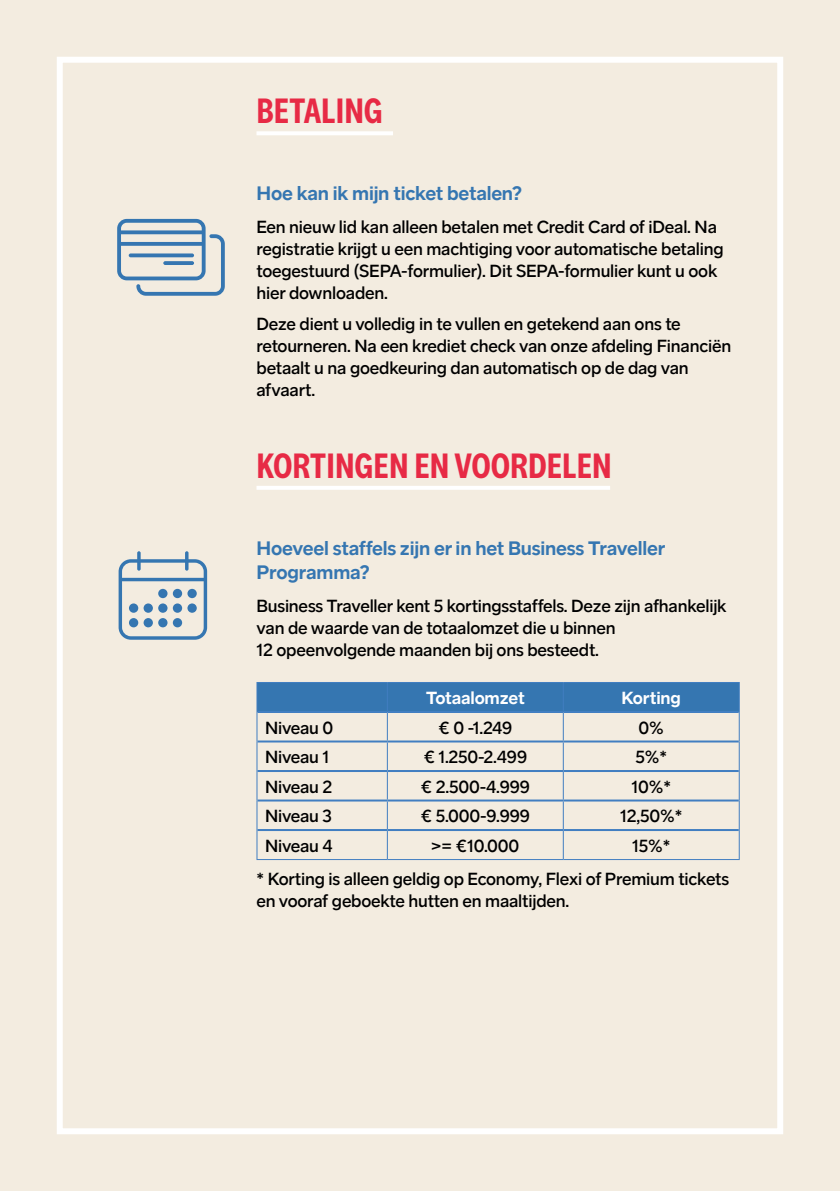
<style>
.page{position:relative;width:840px;height:1191px;background:#fff}
.page>*{position:absolute;margin:0;border:0;box-sizing:border-box;transform-origin:0 0}
.t1{font:700 condensed 36px "Stena Sans";color:#e72a45}
.t2{font:700 20px/24px "Stena Sans";letter-spacing:-.01em;color:#3576b1}
.t3{font:500 18px/22px "Stena Sans";letter-spacing:-.01em;color:#000}
.t4{font:700 18px "Stena Sans";letter-spacing:-.01em;color:#fff}
</style>
<div class="page">
<div style="left:0;top:0;width:839px;height:1191px;background:#f3ece0"></div>
<div style="left:57px;top:57px;width:725px;height:1077px;border:6px solid #fff"></div>
<hr style="left:256px;top:131px;width:137px;height:4px;background:#fff">
<hr style="left:256px;top:486px;width:353px;height:4px;background:#fff">
<hr style="left:256px;top:859px;width:131px;height:1px;background:#417ec1">
<hr style="left:387px;top:859px;width:176px;height:1px;background:#417ec1">
<svg style="left:256px;top:682px;width:483px;height:177px"></svg>
<hr style="left:563px;top:859px;width:176px;height:1px;background:#417ec1">
<svg style="left:117px;top:219px;width:108px;height:77px"></svg>
<svg style="left:118px;top:551px;width:89px;height:89px"></svg>
<h1 class="t1" style="left:256px;top:91px;width:128px">BETALING</h1>
<p class="t2" style="left:256px;top:181px;width:267px">Hoe kan ik mijn ticket betalen?</p>
<p class="t3" style="left:256px;top:216px;width:468px">Een nieuw lid kan alleen betalen met Credit Card of iDeal. Na registratie krijgt u een machtiging voor automatische betaling toegestuurd (SEPA-formulier). Dit SEPA-formulier kunt u ook hier downloaden.</p>
<p class="t3" style="left:256px;top:313px;width:476px">Deze dient u volledig in te vullen en getekend aan ons te retourneren. Na een krediet check van onze afdeling Financiën betaalt u na goedkeuring dan automatisch op de dag van afvaart.</p>
<h1 class="t1" style="left:256px;top:445px;width:356px">KORTINGEN EN VOORDELEN</h1>
<p class="t2" style="left:256px;top:536px;width:410px">Hoeveel staffels zijn er in het Business Traveller<br>Programma?</p>
<p class="t3" style="left:256px;top:595px;width:471px">Business Traveller kent 5 kortingsstaffels. Deze zijn afhankelijk van de waarde van de totaalomzet die u binnen<br>12 opeenvolgende maanden bij ons besteedt.</p>
<p class="t4" style="left:425px;top:687px;width:100px">Totaalomzet</p>
<p class="t4" style="left:621px;top:687px;width:61px">Korting</p>
<p class="t3" style="left:265px;top:716px;width:70px">Niveau 0</p>
<p class="t3" style="left:438px;top:716px;width:76px">€ 0 -1.249</p>
<p class="t3" style="left:638px;top:716px;width:27px">0%</p>
<p class="t3" style="left:265px;top:746px;width:66px">Niveau 1</p>
<p class="t3" style="left:423px;top:746px;width:105px">€ 1.250-2.499</p>
<p class="t3" style="left:635px;top:746px;width:33px">5%*</p>
<p class="t3" style="left:265px;top:775px;width:69px">Niveau 2</p>
<p class="t3" style="left:420px;top:775px;width:111px">€ 2.500-4.999</p>
<p class="t3" style="left:631px;top:775px;width:41px">10%*</p>
<p class="t3" style="left:265px;top:805px;width:68px">Niveau 3</p>
<p class="t3" style="left:420px;top:805px;width:111px">€ 5.000-9.999</p>
<p class="t3" style="left:620px;top:805px;width:63px">12,50%*</p>
<p class="t3" style="left:265px;top:834px;width:69px">Niveau 4</p>
<p class="t3" style="left:431px;top:834px;width:89px">&gt;= €10.000</p>
<p class="t3" style="left:256px;top:828px;width:474px;line-height:33.8px;text-indent:375px">15%*<br>* Korting is alleen geldig op Economy, Flexi of Premium tickets</p>
<p class="t3" style="left:256px;top:890px;width:314px">en vooraf geboekte hutten en maaltijden.</p>
</div>
